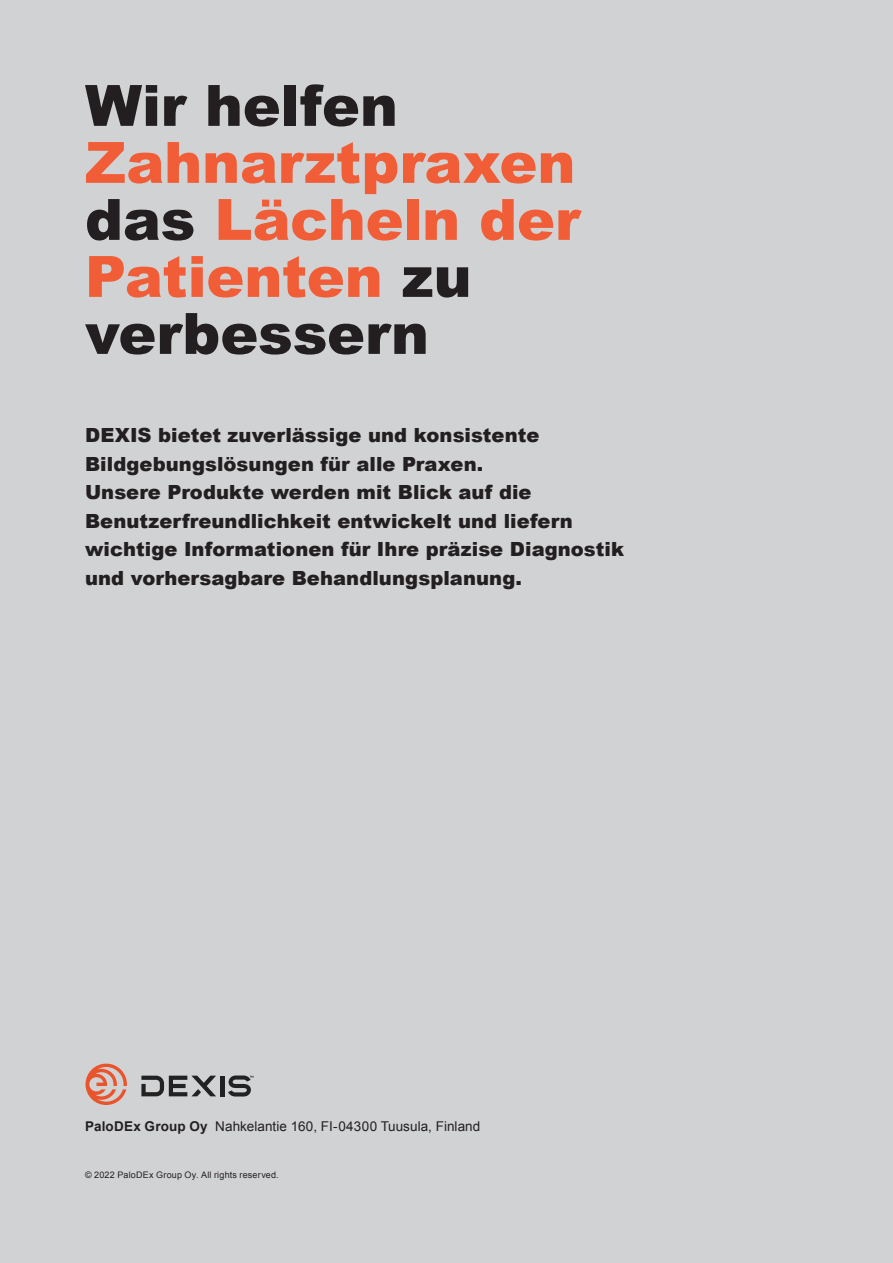
<style>
.page{position:relative;width:893px;height:1263px;background:#d1d2d4}
.page>*{position:absolute;margin:0;border:0;box-sizing:border-box;transform-origin:0 0}
.Head_three{font:900 57px/57px "Arial";letter-spacing:-.005em;color:#f15d36}
.Head_three-2{font:900 19.5px/28.5px "Arial";letter-spacing:.005em;color:#231f20}
.Copy{font:13.5px "Arial";letter-spacing:.005em;color:#231f20}
.Mat_Nr_Copyright{font:9px "Arial";letter-spacing:.025em;color:#231f20}
.s1{color:#231f20}
.s2{font-weight:700}
</style>
<div class="page">
<svg style="left:86px;top:1063px;width:41px;height:42px"></svg>
<hr style="left:220px;top:1076px;width:4px;height:20px;background:#222">
<svg style="left:141px;top:1076px;width:75px;height:20px"></svg>
<svg style="left:228px;top:1075px;width:26px;height:21px"></svg>
<p class="Head_three" style="left:85px;top:75px;width:497px"><span class="s1">Wir helfen<br></span>Zahnarztpraxen <span class="s1">das</span> Lächeln der<br>Patienten <span class="s1">zu verbessern</span></p>
<p class="Head_three-2" style="left:85px;top:420px;width:540px">DEXIS bietet zuverlässige und konsistente Bildgebungslösungen für alle Praxen.<br>Unsere Produkte werden mit Blick auf die Benutzerfreundlichkeit entwickelt und liefern wichtige Informationen für Ihre präzise Diagnostik und vorhersagbare Behandlungsplanung.</p>
<p class="Copy" style="left:85px;top:1117px;width:397px"><span class="s2">PaloDEx Group Oy</span> Nahkelantie 160, FI-04300 Tuusula, Finland</p>
<p class="Mat_Nr_Copyright" style="left:85px;top:1169px;width:195px">© 2022 PaloDEx Group Oy. All rights reserved.</p>
</div>
